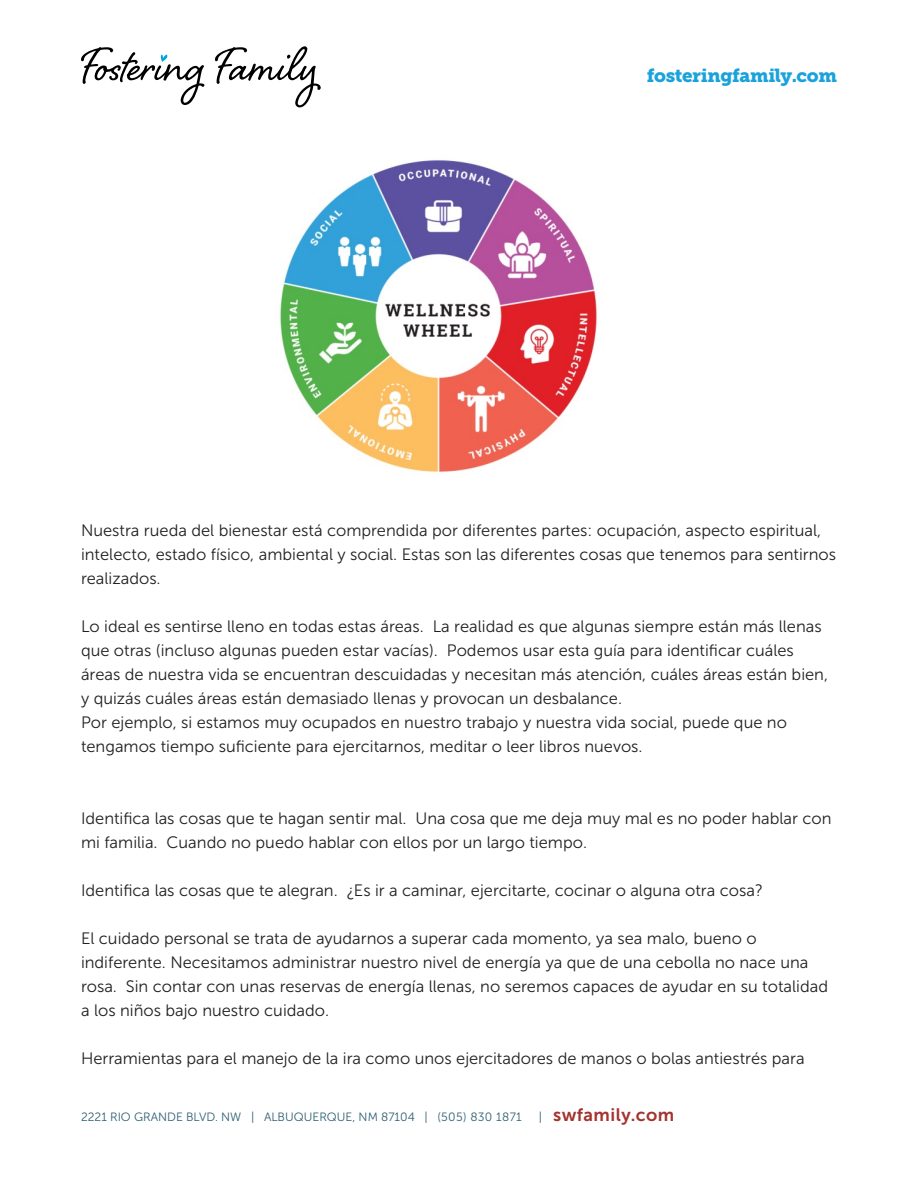
<style>
.page{position:relative;width:918px;height:1188px;background:#fff}
.page>*{position:absolute;margin:0;border:0;box-sizing:border-box;transform-origin:0 0}
.t1{font:18.75px "Museo Slab 900";letter-spacing:-.02em;color:#1aa2dc}
.t2{font:18px "Museo Sans 700";letter-spacing:.025em;color:#a3332e}
.t3{font:16.5px/24px "Museo Sans 300";color:#231f20}
.t4{font:12px "Museo Sans 300";color:#2d5f73}
.s1{font-family:"Museo Sans 300";font-size:12px;color:#2d5f73}
</style>
<div class="page">
<svg style="left:215px;top:46px;width:106px;height:61px"></svg>
<svg style="left:81px;top:47px;width:123px;height:58px"></svg>
<img style="left:280px;top:160px;width:317px;height:313px">
<p class="t1" style="left:647px;top:64px;width:192px">fosteringfamily.com</p>
<p class="t3" style="left:81px;top:518px;width:757px">Nuestra rueda del bienestar está comprendida por diferentes partes: ocupación, aspecto espiritual, intelecto, estado físico, ambiental y social. Estas son las diferentes cosas que tenemos para sentirnos realizados.</p>
<p class="t3" style="left:81px;top:614px;width:749px">Lo ideal es sentirse lleno en todas estas áreas. La realidad es que algunas siempre están más llenas que otras (incluso algunas pueden estar vacías). Podemos usar esta guía para identificar cuáles áreas de nuestra vida se encuentran descuidadas y necesitan más atención, cuáles áreas están bien, y quizás cuáles áreas están demasiado llenas y provocan un desbalance.</p>
<p class="t3" style="left:81px;top:710px;width:708px">Por ejemplo, si estamos muy ocupados en nuestro trabajo y nuestra vida social, puede que no tengamos tiempo suficiente para ejercitarnos, meditar o leer libros nuevos.</p>
<p class="t3" style="left:81px;top:806px;width:752px">Identifica las cosas que te hagan sentir mal. Una cosa que me deja muy mal es no poder hablar con mi familia. Cuando no puedo hablar con ellos por un largo tiempo.</p>
<p class="t3" style="left:81px;top:878px;width:683px">Identifica las cosas que te alegran. ¿Es ir a caminar, ejercitarte, cocinar o alguna otra cosa?</p>
<p class="t3" style="left:81px;top:926px;width:749px">El cuidado personal se trata de ayudarnos a superar cada momento, ya sea malo, bueno o indiferente. Necesitamos administrar nuestro nivel de energía ya que de una cebolla no nace una rosa. Sin contar con unas reservas de energía llenas, no seremos capaces de ayudar en su totalidad a los niños bajo nuestro cuidado.</p>
<p class="t3" style="left:81px;top:1046px;width:725px">Herramientas para el manejo de la ira como unos ejercitadores de manos o bolas antiestrés para</p>
<p class="t4" style="left:81px;top:1110px;width:442px">2221 RIO GRANDE BLVD. NW | ALBUQUERQUE, NM 87104 | (505) 830 1871</p>
<p class="t2" style="left:539px;top:1104px;width:137px"><span class="s1">|</span> swfamily.com</p>
</div>
